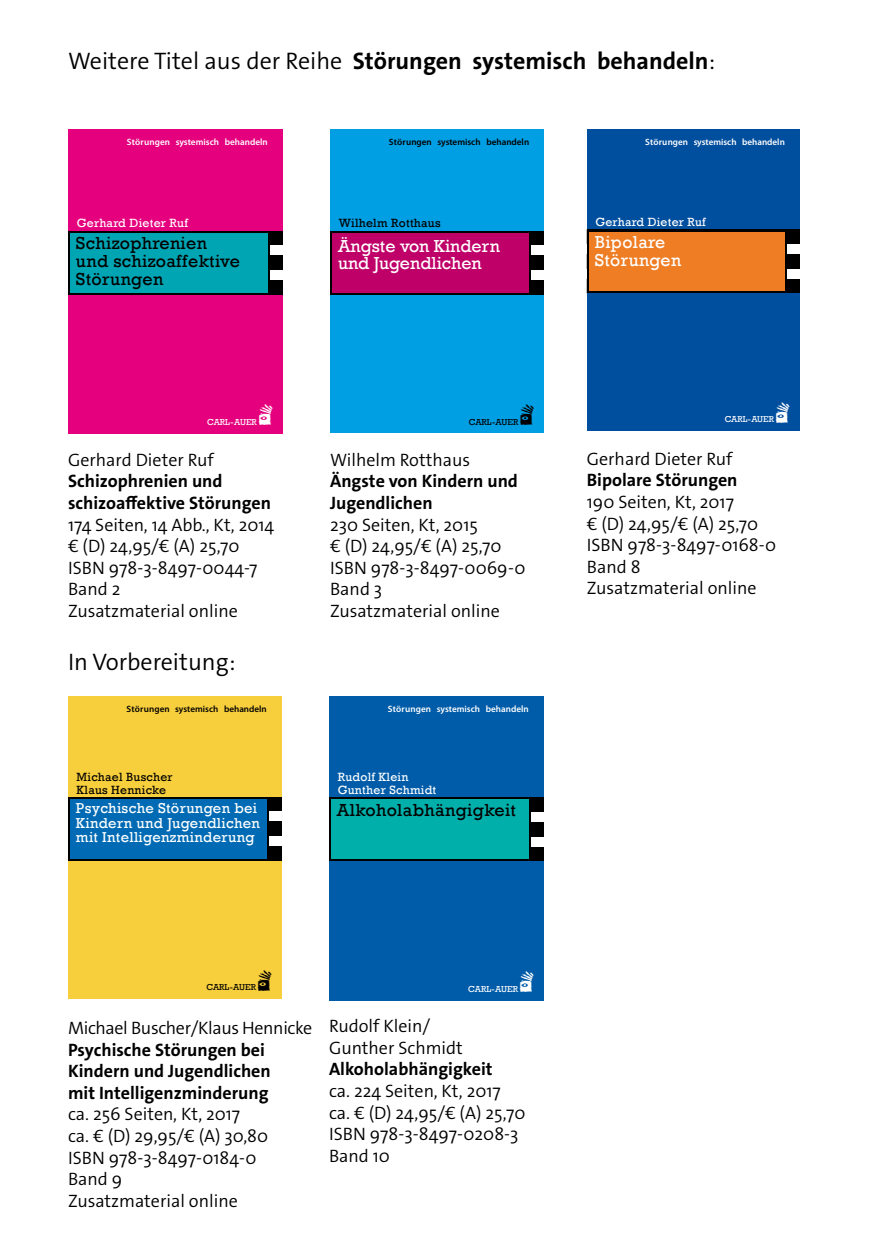
<style>
.page{position:relative;width:893px;height:1259px;background:#fff}
.page>*{position:absolute;margin:0;border:0;box-sizing:border-box;transform-origin:0 0}
.t1{font:27.3px "Carl Auer Logo";color:#fff}
.t2{font:27px "Carl Auer Logo";color:#000}
.t3{font:27px "Carl Auer Logo";color:#fff}
.t4{font:700 24px "The Sans Os F";color:#000}
.t5{font:300 24px "The Sans Os F";color:#000}
.t6{font:300 18px/21.6px "The Sans Os F";color:#000}
.t7{font:700 18px/21.6px "The Sans Os F";color:#000}
.t8{font:18px/18px "Rockwell";letter-spacing:.02em;color:#000}
.t9{font:300 18px "The Sans Os F";letter-spacing:-.02em;color:#000}
.t10{font:17.7px/17.7px "Rockwell";color:#fff}
.t11{font:17.7px/17.7px "Rockwell";letter-spacing:.02em;color:#fff}
.t12{font:14.7px/14.7px "Rockwell";letter-spacing:.02em;color:#fff}
.t13{font:12.3px/12.9px "Rockwell";letter-spacing:.02em;color:#fff}
.t14{font:12.3px/12.6px "Rockwell";letter-spacing:.02em;color:#000}
.t15{font:600 9.3px "Myriad Pro";color:#fff}
.t16{font:600 9.3px "Myriad Pro";color:#000}
.t17{font:600 9px "Myriad Pro";color:#fff}
.t18{font:600 9px "Myriad Pro";color:#000}
.t19{font:9px "Rockwell";color:#000}
.t20{font:9px "Rockwell";color:#fff}
.t21{font:8.7px "Rockwell";color:#fff}
.s1{font-weight:300}
</style>
<div class="page">
<div style="left:330px;top:130px;width:214px;height:303px;background:#009ee3"></div>
<svg style="left:330px;top:231px;width:214px;height:63px;background:#19020e"></svg>
<div style="left:531px;top:270px;width:13px;height:10px;background:#fff"></div>
<div style="left:531px;top:246px;width:13px;height:9px;background:#fff"></div>
<div style="left:332px;top:233px;width:197px;height:59px;background:#bf0069"></div>
<div style="left:68px;top:129px;width:214px;height:304px;background:#e5007d"></div>
<div style="left:68px;top:231px;width:214px;height:63px;background:linear-gradient(to bottom,#000,#000)"></div>
<div style="left:270px;top:270px;width:12px;height:10px;background:#fff"></div>
<div style="left:270px;top:245px;width:12px;height:10px;background:#fff"></div>
<div style="left:70px;top:233px;width:198px;height:59px;background:#00a5b4"></div>
<div style="left:587px;top:129px;width:212px;height:302px;background:#004e9e"></div>
<div style="left:587px;top:230px;width:212px;height:63px;background:#000"></div>
<div style="left:787px;top:269px;width:12px;height:9px;background:#fff"></div>
<div style="left:787px;top:244px;width:12px;height:10px;background:#fff"></div>
<div style="left:589px;top:232px;width:196px;height:59px;background:#ef7d24"></div>
<div style="left:68px;top:696px;width:213px;height:302px;background:#f7ce3c"></div>
<svg style="left:68px;top:797px;width:213px;height:63px;background:#010f18"></svg>
<div style="left:269px;top:836px;width:12px;height:9px;background:#fff"></div>
<div style="left:269px;top:811px;width:12px;height:10px;background:#fff"></div>
<div style="left:70px;top:799px;width:197px;height:59px;background:#006bb4"></div>
<div style="left:329px;top:696px;width:214px;height:304px;background:#005ca9"></div>
<div style="left:329px;top:797px;width:214px;height:64px;background:#000"></div>
<div style="left:531px;top:837px;width:12px;height:9px;background:#fff"></div>
<div style="left:531px;top:812px;width:12px;height:9px;background:#fff"></div>
<div style="left:331px;top:799px;width:198px;height:60px;background:#00afaa"></div>
<h3 class="t4" style="left:68px;top:45px;width:649px"><span class="s1">Weitere Titel aus der Reihe</span> Störungen systemisch behandeln<span class="s1">:</span></h3>
<p class="t15" style="left:127px;top:137px;width:142px">Störungen systemisch behandeln</p>
<p class="t16" style="left:389px;top:137px;width:142px">Störungen systemisch behandeln</p>
<p class="t17" style="left:645px;top:137px;width:141px">Störungen systemisch behandeln</p>
<p class="t13" style="left:77px;top:217px;width:113px">Gerhard Dieter Ruf</p>
<p class="t14" style="left:339px;top:217px;width:103px">Wilhelm Rotthaus</p>
<p class="t13" style="left:595px;top:216px;width:112px">Gerhard Dieter Ruf</p>
<p class="t8" style="left:76px;top:234px;width:166px">Schizophrenien und schizoaffektive<br>Störungen</p>
<p class="t10" style="left:338px;top:237px;width:163px">Ängste von Kindern und Jugendlichen</p>
<p class="t11" style="left:595px;top:233px;width:88px">Bipolare<br>Störungen</p>
<h1 class="t1" style="left:258px;top:404px;width:15px">A</h1>
<p class="t20" style="left:207px;top:417px;width:51px">CARL-AUER</p>
<h2 class="t2" style="left:520px;top:404px;width:15px">A</h2>
<p class="t19" style="left:469px;top:416px;width:51px">CARL-AUER</p>
<h2 class="t3" style="left:775px;top:402px;width:15px">A</h2>
<p class="t21" style="left:725px;top:414px;width:51px">CARL-AUER</p>
<p class="t6" style="left:68px;top:449px;width:147px">Gerhard Dieter Ruf</p>
<p class="t7" style="left:68px;top:471px;width:204px">Schizophrenien und schizoaffektive Störungen</p>
<p class="t6" style="left:68px;top:514px;width:208px">174 Seiten, 14 Abb., Kt, 2014 € (D) 24,95/€ (A) 25,70<br>ISBN 978-3-8497-0044-7<br>Band 2<br>Zusatzmaterial online</p>
<p class="t6" style="left:330px;top:449px;width:142px">Wilhelm Rotthaus</p>
<p class="t7" style="left:330px;top:471px;width:189px">Ängste von Kindern und<br>Jugendlichen</p>
<p class="t6" style="left:330px;top:514px;width:197px">230 Seiten, Kt, 2015<br>€ (D) 24,95/€ (A) 25,70<br>ISBN 978-3-8497-0069-0<br>Band 3<br>Zusatzmaterial online</p>
<p class="t6" style="left:587px;top:448px;width:147px">Gerhard Dieter Ruf</p>
<p class="t7" style="left:587px;top:469px;width:152px">Bipolare Störungen</p>
<p class="t6" style="left:587px;top:491px;width:191px">190 Seiten, Kt, 2017<br>€ (D) 24,95/€ (A) 25,70<br>ISBN 978-3-8497-0168-0<br>Band 8<br>Zusatzmaterial online</p>
<h3 class="t5" style="left:68px;top:647px;width:169px">In Vorbereitung:</h3>
<p class="t18" style="left:127px;top:703px;width:142px">Störungen systemisch behandeln</p>
<p class="t15" style="left:388px;top:703px;width:142px">Störungen systemisch behandeln</p>
<p class="t14" style="left:77px;top:770px;width:98px">Michael Buscher<br>Klaus Hennicke</p>
<p class="t13" style="left:338px;top:771px;width:100px">Rudolf Klein<br>Gunther Schmidt</p>
<p class="t12" style="left:76px;top:801px;width:186px">Psychische Störungen bei<br>Kindern und Jugendlichen mit Intelligenzminderung</p>
<p class="t8" style="left:337px;top:801px;width:181px">Alkoholabhängigkeit</p>
<h2 class="t2" style="left:257px;top:970px;width:15px">A</h2>
<p class="t19" style="left:207px;top:982px;width:51px">CARL-AUER</p>
<h1 class="t1" style="left:519px;top:971px;width:15px">A</h1>
<p class="t20" style="left:468px;top:983px;width:51px">CARL-AUER</p>
<p class="t9" style="left:68px;top:1016px;width:246px">Michael Buscher/Klaus Hennicke</p>
<p class="t7" style="left:68px;top:1039px;width:204px">Psychische Störungen bei<br>Kindern und Jugendlichen mit Intelligenzminderung</p>
<p class="t6" style="left:68px;top:1103px;width:202px">ca. 256 Seiten, Kt, 2017<br>ca. € (D) 29,95/€ (A) 30,80<br>ISBN 978-3-8497-0184-0<br>Band 9<br>Zusatzmaterial online</p>
<p class="t6" style="left:329px;top:1015px;width:135px">Rudolf Klein/<br>Gunther Schmidt</p>
<p class="t7" style="left:329px;top:1058px;width:165px">Alkoholabhängigkeit</p>
<p class="t6" style="left:329px;top:1080px;width:198px">ca. 224 Seiten, Kt, 2017 ca. € (D) 24,95/€ (A) 25,70<br>ISBN 978-3-8497-0208-3<br>Band 10</p>
</div>
